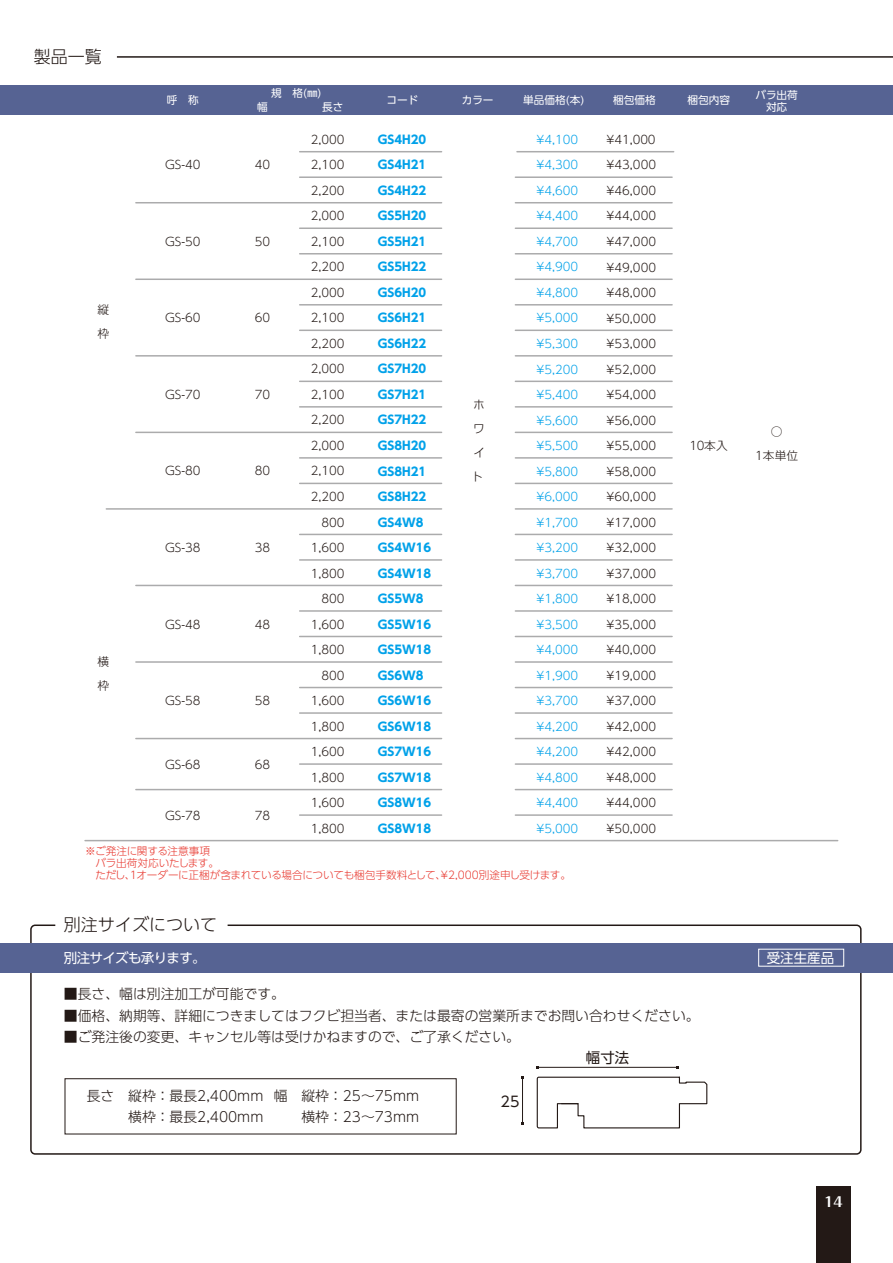
<style>
.page{position:relative;width:893px;height:1263px;background:#fff}
.page>*{position:absolute;margin:0;border:0;box-sizing:border-box;transform-origin:0 0}
.t1{font:300 16.95px "UD Shin Go Pro";color:#231916}
.t2{font:14.4px "UD Shin Go Pro";color:#231916}
.t3{font:300 13.8px/21.3px "UD Shin Go Pro";color:#231916}
.t4{font:13.5px "UD Shin Go Pro";letter-spacing:-.05em;color:#fff}
.t5{font:700 13.5px "Folk Pro";color:#fff}
.t6{font:300 11.7px/25.5px "UD Shin Go Pro";color:#231916;text-align:justify}
.t7{font:300 11.7px/25.5px "UD Shin Go Pro";color:#00a1e9;text-align:justify}
.t8{font:700 11.7px/25.5px "UD Shin Go Pro";color:#00a1e9}
.t9{font:300 10.65px/12px "UD Shin Go Pro";letter-spacing:-.02em;color:#e83930}
.t10{font:10.65px/12.8px "UD Shin Go Pro";color:#fff;text-align:center}
</style>
<div class="page">
<div style="left:30px;top:924px;width:832px;height:231px;border:2px solid #231916;border-radius:4px"></div>
<div style="left:65px;top:1078px;width:392px;height:56px;border:1px solid #231916"></div>
<hr style="left:522px;top:1078px;width:1px;height:45px;background:#231916">
<svg style="left:536px;top:1076px;width:172px;height:53px"></svg>
<hr style="left:537px;top:1067px;width:141px;height:1px;background:#231916">
<div style="left:0;top:943px;width:893px;height:29px;background:#566393"></div>
<div style="left:758px;top:949px;width:86px;height:17px;border:1px solid #fff"></div>
<div style="left:0;top:85px;width:893px;height:30px;background:#566393"></div>
<hr style="left:117px;top:56px;width:776px;height:2px;background:#231916">
<hr style="left:517px;top:151px;width:157px;height:1px;background:#ababac">
<hr style="left:515px;top:176px;width:157px;height:2px;background:#ababac">
<hr style="left:515px;top:202px;width:157px;height:1px;background:#ababac">
<hr style="left:515px;top:227px;width:157px;height:2px;background:#ababac">
<hr style="left:515px;top:253px;width:157px;height:1px;background:#ababac">
<hr style="left:515px;top:279px;width:157px;height:1px;background:#ababac">
<hr style="left:515px;top:304px;width:157px;height:2px;background:#ababac">
<hr style="left:515px;top:330px;width:157px;height:1px;background:#ababac">
<hr style="left:515px;top:355px;width:157px;height:2px;background:#ababac">
<hr style="left:515px;top:381px;width:157px;height:1px;background:#ababac">
<hr style="left:515px;top:406px;width:157px;height:2px;background:#ababac">
<hr style="left:515px;top:432px;width:157px;height:1px;background:#ababac">
<hr style="left:515px;top:457px;width:157px;height:2px;background:#ababac">
<hr style="left:515px;top:483px;width:157px;height:1px;background:#ababac">
<hr style="left:515px;top:508px;width:157px;height:2px;background:#ababac">
<hr style="left:515px;top:534px;width:157px;height:1px;background:#ababac">
<hr style="left:515px;top:585px;width:157px;height:1px;background:#ababac">
<hr style="left:515px;top:610px;width:157px;height:2px;background:#ababac">
<hr style="left:515px;top:636px;width:157px;height:1px;background:#ababac">
<hr style="left:515px;top:661px;width:157px;height:2px;background:#ababac">
<hr style="left:515px;top:687px;width:157px;height:1px;background:#ababac">
<hr style="left:515px;top:738px;width:157px;height:1px;background:#ababac">
<hr style="left:515px;top:763px;width:157px;height:2px;background:#ababac">
<hr style="left:515px;top:789px;width:157px;height:1px;background:#ababac">
<hr style="left:515px;top:814px;width:157px;height:2px;background:#ababac">
<hr style="left:300px;top:151px;width:142px;height:1px;background:#ababac">
<hr style="left:300px;top:176px;width:142px;height:2px;background:#ababac">
<hr style="left:136px;top:202px;width:306px;height:1px;background:#ababac">
<hr style="left:300px;top:227px;width:142px;height:2px;background:#ababac">
<hr style="left:300px;top:253px;width:142px;height:1px;background:#ababac">
<hr style="left:136px;top:279px;width:306px;height:1px;background:#ababac">
<hr style="left:300px;top:304px;width:142px;height:2px;background:#ababac">
<hr style="left:300px;top:330px;width:142px;height:1px;background:#ababac">
<hr style="left:136px;top:355px;width:306px;height:2px;background:#ababac">
<hr style="left:300px;top:381px;width:142px;height:1px;background:#ababac">
<hr style="left:300px;top:406px;width:142px;height:2px;background:#ababac">
<hr style="left:136px;top:432px;width:306px;height:1px;background:#ababac">
<hr style="left:300px;top:457px;width:142px;height:2px;background:#ababac">
<hr style="left:300px;top:483px;width:142px;height:1px;background:#ababac">
<hr style="left:106px;top:508px;width:336px;height:2px;background:#ababac">
<hr style="left:300px;top:534px;width:142px;height:1px;background:#ababac">
<hr style="left:515px;top:559px;width:157px;height:2px;background:#ababac">
<hr style="left:300px;top:559px;width:142px;height:2px;background:#ababac">
<hr style="left:136px;top:585px;width:306px;height:1px;background:#ababac">
<hr style="left:300px;top:610px;width:142px;height:2px;background:#ababac">
<hr style="left:300px;top:636px;width:142px;height:1px;background:#ababac">
<hr style="left:136px;top:661px;width:306px;height:2px;background:#ababac">
<hr style="left:300px;top:687px;width:142px;height:1px;background:#ababac">
<hr style="left:515px;top:712px;width:157px;height:2px;background:#ababac">
<hr style="left:300px;top:712px;width:142px;height:2px;background:#ababac">
<hr style="left:136px;top:738px;width:306px;height:1px;background:#ababac">
<hr style="left:300px;top:763px;width:142px;height:2px;background:#ababac">
<hr style="left:136px;top:789px;width:306px;height:1px;background:#ababac">
<hr style="left:300px;top:814px;width:142px;height:2px;background:#ababac">
<hr style="left:85px;top:840px;width:753px;height:1px;background:#ababac">
<div style="left:816px;top:1186px;width:34px;height:77px;background:#231916"></div>
<h1 class="t1" style="left:34px;top:43px;width:70px">製品一覧</h1>
<p class="t6" style="left:98px;top:297px;width:13px;line-height:24px">縦枠</p>
<p class="t6" style="left:98px;top:649px;width:13px;line-height:24px">横枠</p>
<p class="t10" style="left:271px;top:86px;width:52px">規　格(㎜)</p>
<p class="t10" style="left:167px;top:93px;width:33px">呼　称</p>
<p class="t10" style="left:523px;top:93px;width:63px">単品価格(本)</p>
<p class="t10" style="left:613px;top:93px;width:44px">梱包価格</p>
<p class="t10" style="left:687px;top:93px;width:44px">梱包内容</p>
<p class="t10" style="left:755px;top:88px;width:44px">バラ出荷対応</p>
<p class="t10" style="left:387px;top:93px;width:33px">コード</p>
<p class="t10" style="left:462px;top:93px;width:33px">カラー</p>
<p class="t10" style="left:257px;top:100px;width:12px">幅</p>
<p class="t10" style="left:322px;top:100px;width:23px">長さ</p>
<p class="t6" style="left:165px;top:152px;width:37px">GS-40</p>
<p class="t6" style="left:165px;top:228px;width:37px">GS-50</p>
<p class="t6" style="left:165px;top:305px;width:37px">GS-60</p>
<p class="t6" style="left:165px;top:381px;width:37px">GS-70</p>
<p class="t6" style="left:165px;top:458px;width:37px">GS-80</p>
<p class="t6" style="left:165px;top:534px;width:37px">GS-38</p>
<p class="t6" style="left:165px;top:611px;width:37px">GS-48</p>
<p class="t6" style="left:165px;top:687px;width:37px">GS-58</p>
<p class="t6" style="left:165px;top:751px;width:37px">GS-68</p>
<p class="t6" style="left:165px;top:802px;width:37px">GS-78</p>
<p class="t6" style="left:255px;top:152px;width:17px">40</p>
<p class="t6" style="left:255px;top:228px;width:17px">50</p>
<p class="t6" style="left:255px;top:305px;width:17px">60</p>
<p class="t6" style="left:255px;top:381px;width:17px">70</p>
<p class="t6" style="left:255px;top:458px;width:17px">80</p>
<p class="t6" style="left:255px;top:534px;width:17px">38</p>
<p class="t6" style="left:255px;top:611px;width:17px">48</p>
<p class="t6" style="left:255px;top:687px;width:17px">58</p>
<p class="t6" style="left:255px;top:751px;width:17px">68</p>
<p class="t6" style="left:255px;top:802px;width:17px">78</p>
<p class="t6" style="left:311px;top:126px;width:35px;text-align:right">2,000<br>2,100<br>2,200<br>2,000<br>2,100<br>2,200<br>2,000<br>2,100<br>2,200<br>2,000<br>2,100<br>2,200<br>2,000<br>2,100<br>2,200<br>800<br>1,600<br>1,800<br>800<br>1,600<br>1,800<br>800<br>1,600<br>1,800<br>1,600<br>1,800<br>1,600<br>1,800</p>
<p class="t8" style="left:378px;top:126px;width:55px">GS4H20<br>GS4H21<br>GS4H22<br>GS5H20<br>GS5H21<br>GS5H22<br>GS6H20<br>GS6H21<br>GS6H22<br>GS7H20<br>GS7H21<br>GS7H22<br>GS8H20<br>GS8H21<br>GS8H22<br>GS4W8<br>GS4W16<br>GS4W18<br>GS5W8<br>GS5W16<br>GS5W18<br>GS6W8<br>GS6W16<br>GS6W18<br>GS7W16<br>GS7W18<br>GS8W16<br>GS8W18</p>
<p class="t7" style="left:536px;top:126px;width:43px">¥4,100 ¥4,300 ¥4,600 ¥4,400 ¥4,700 ¥4,900 ¥4,800 ¥5,000 ¥5,300 ¥5,200 ¥5,400 ¥5,600 ¥5,500 ¥5,800 ¥6,000 ¥1,700 ¥3,200 ¥3,700 ¥1,800 ¥3,500 ¥4,000 ¥1,900 ¥3,700 ¥4,200 ¥4,200 ¥4,800 ¥4,400 ¥5,000</p>
<p class="t6" style="left:607px;top:126px;width:51px">¥41,0０0 ¥43,000 ¥46,000 ¥44,000 ¥47,000 ¥49,000 ¥48,000 ¥50,000 ¥53,000 ¥52,000 ¥54,000 ¥56,000 ¥55,000 ¥58,000 ¥60,000 ¥17,000 ¥32,000 ¥37,000 ¥18,000 ¥35,000 ¥40,000 ¥19,000 ¥37,000 ¥42,000 ¥42,000 ¥48,000 ¥44,000 ¥50,000</p>
<p class="t6" style="left:472px;top:392px;width:15px;line-height:24px">ホワイト</p>
<p class="t6" style="left:688px;top:433px;width:42px">１０本入</p>
<p class="t6" style="left:755px;top:420px;width:44px;line-height:24px;text-align:center">○<br>1本単位</p>
<p class="t9" style="left:85px;top:844px;width:487px">※ご発注に関する注意事項<br>　バラ出荷対応いたします。<br>　ただし、１オーダーに正梱が含まれている場合についても梱包手数料として、¥2,000別途申し受けます。</p>
<h1 class="t1" style="left:64px;top:911px;width:155px">別注サイズについて</h1>
<p class="t4" style="left:64px;top:947px;width:143px">別注サイズも承ります。</p>
<p class="t4" style="left:767px;top:947px;width:69px">受注生産品</p>
<p class="t3" style="left:64px;top:983px;width:223px">■長さ、幅は別注加工が可能です。</p>
<p class="t3" style="left:64px;top:1004px;width:637px">■価格、納期等、詳細につきましてはフクビ担当者、または最寄の営業所までお問い合わせください。</p>
<p class="t3" style="left:64px;top:1025px;width:458px">■ご発注後の変更、キャンセル等は受けかねますので、ご了承ください。</p>
<p class="t3" style="left:87px;top:1084px;width:178px">長さ　縦枠：最長2,400mm　　　横枠：最長2,400mm</p>
<p class="t3" style="left:274px;top:1084px;width:147px">幅　縦枠：25～75mm　　横枠：23～73mm</p>
<p class="t2" style="left:501px;top:1090px;width:21px">25</p>
<p class="t2" style="left:586px;top:1045px;width:45px">幅寸法</p>
<p class="t5" style="left:824px;top:1190px;width:20px">14</p>
</div>
